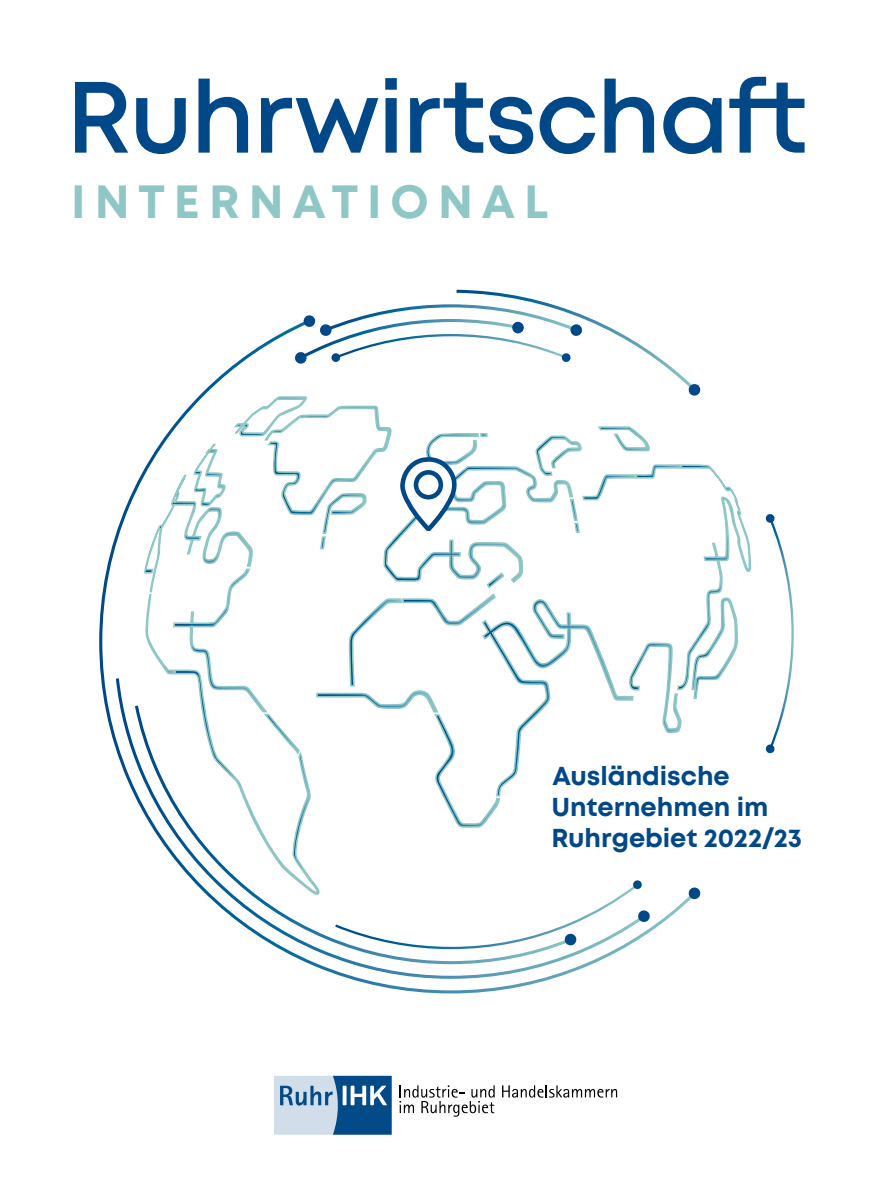
<style>
.page{position:relative;width:893px;height:1191px;background:#fff}
.page>*{position:absolute;margin:0;border:0;box-sizing:border-box;transform-origin:0 0}
.t1{font:600 100.95px "Mont";letter-spacing:-.025em;color:#004888}
.t2{font:700 46.5px "Mont";letter-spacing:.19em;color:#8fc7c6}
.t3{font:700 25.95px/31px "Mont";color:#004888}
</style>
<div class="page">
<svg style="left:274px;top:1075px;width:118px;height:59px;background:#759bbe"></svg>
<svg style="left:399px;top:1085px;width:96px;height:31px"></svg>
<svg style="left:502px;top:1085px;width:115px;height:12px"></svg>
<svg style="left:99px;top:471px;width:455px;height:522px"></svg>
<svg style="left:116px;top:678px;width:506px;height:300px"></svg>
<svg style="left:135px;top:705px;width:436px;height:259px"></svg>
<svg style="left:765px;top:514px;width:29px;height:239px"></svg>
<svg style="left:143px;top:289px;width:609px;height:660px"></svg>
<div style="left:416px;top:472px;width:25px;height:25px;background:#fff;border-radius:50%"></div>
<div style="left:414px;top:470px;width:29px;height:29px;border:5px solid #004888;border-radius:50%"></div>
<h1 class="t1" style="left:66px;top:52px;width:743px">Ruhrwirtschaft</h1>
<h2 class="t2" style="left:71px;top:171px;width:479px">INTERNATIONAL</h2>
<p class="t3" style="left:551px;top:760px;width:252px">Ausländische<br>Unternehmen im<br>Ruhrgebiet 2022/23</p>
</div>
